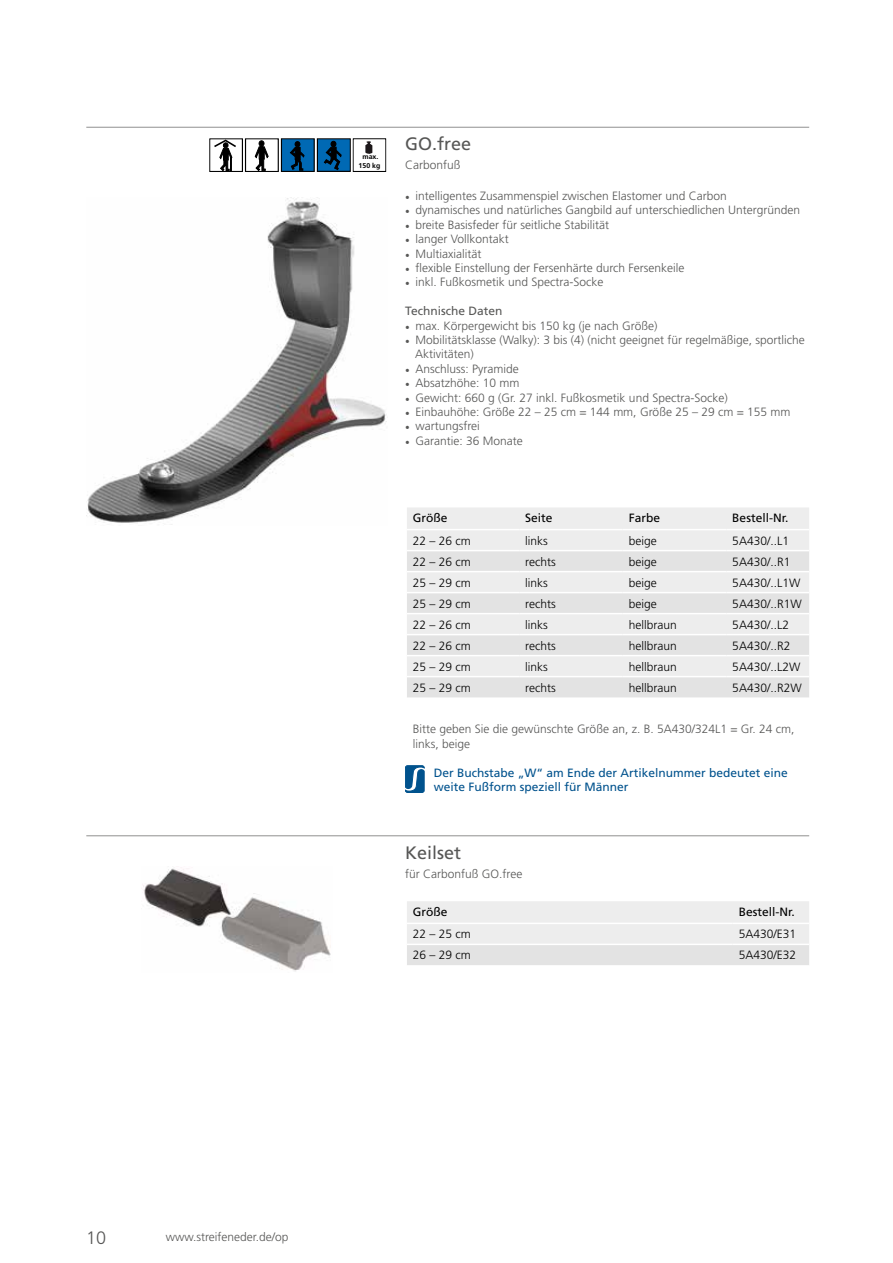
<style>
.page{position:relative;width:893px;height:1263px;background:#fff}
.page>*{position:absolute;margin:0;border:0;box-sizing:border-box;transform-origin:0 0}
.t1{font:18px "Frutiger LT";color:#575756}
.t2{font:300 18px "Frutiger LT";color:#575756}
.t3{font:300 12px/14.4px "Frutiger LT";color:#575756}
.t4{font:300 12px "Frutiger LT";color:#000}
.t5{font:12px/14.4px "Frutiger LT";color:#00528d}
.t6{font:12px "Frutiger LT";color:#000}
.t7{font:12px "Frutiger LT";color:#575756}
.t8{font:700 7.05px/8.4px "Frutiger LT";color:#000;text-align:center}
.s1{font-family:"Minion Pro";font-weight:400}
</style>
<div class="page">
<div style="left:407px;top:508px;width:402px;height:42px;background:#ededed"></div>
<svg style="left:407px;top:551px;width:402px;height:147px;background:#e7e7e7"></svg>
<hr style="left:407px;top:571px;width:112px;height:1px;background:#fff">
<hr style="left:519px;top:571px;width:104px;height:1px;background:#fff">
<hr style="left:623px;top:571px;width:103px;height:1px;background:#fff">
<hr style="left:726px;top:571px;width:83px;height:1px;background:#fff">
<hr style="left:407px;top:592px;width:112px;height:1px;background:#fff">
<hr style="left:519px;top:592px;width:104px;height:1px;background:#fff">
<hr style="left:623px;top:592px;width:103px;height:1px;background:#fff">
<hr style="left:726px;top:592px;width:83px;height:1px;background:#fff">
<hr style="left:407px;top:613px;width:112px;height:1px;background:#fff">
<hr style="left:519px;top:613px;width:104px;height:1px;background:#fff">
<hr style="left:623px;top:613px;width:103px;height:1px;background:#fff">
<hr style="left:726px;top:613px;width:83px;height:1px;background:#fff">
<hr style="left:407px;top:634px;width:112px;height:1px;background:#fff">
<hr style="left:519px;top:634px;width:104px;height:1px;background:#fff">
<hr style="left:623px;top:634px;width:103px;height:1px;background:#fff">
<hr style="left:726px;top:634px;width:83px;height:1px;background:#fff">
<hr style="left:407px;top:655px;width:112px;height:1px;background:#fff">
<hr style="left:519px;top:655px;width:104px;height:1px;background:#fff">
<hr style="left:623px;top:655px;width:103px;height:1px;background:#fff">
<hr style="left:726px;top:655px;width:83px;height:1px;background:#fff">
<hr style="left:407px;top:676px;width:112px;height:1px;background:#fff">
<hr style="left:519px;top:676px;width:104px;height:1px;background:#fff">
<hr style="left:623px;top:676px;width:103px;height:1px;background:#fff">
<hr style="left:726px;top:676px;width:83px;height:1px;background:#fff">
<hr style="left:407px;top:529px;width:112px;height:1px;background:#fff">
<hr style="left:519px;top:529px;width:104px;height:1px;background:#fff">
<hr style="left:623px;top:529px;width:103px;height:1px;background:#fff">
<hr style="left:726px;top:529px;width:83px;height:1px;background:#fff">
<svg style="left:405px;top:765px;width:19px;height:28px"></svg>
<hr style="left:86px;top:127px;width:723px;height:1px;background:#9d9d9c">
<svg style="left:209px;top:138px;width:178px;height:34px"></svg>
<img style="left:86px;top:197px;width:301px;height:328px">
<svg style="left:407px;top:901px;width:402px;height:64px;background:#eaeaea"></svg>
<hr style="left:407px;top:944px;width:326px;height:1px;background:#fff">
<hr style="left:733px;top:944px;width:76px;height:1px;background:#fff">
<hr style="left:407px;top:923px;width:326px;height:1px;background:#fff">
<hr style="left:733px;top:923px;width:76px;height:1px;background:#fff">
<hr style="left:86px;top:835px;width:723px;height:1px;background:#9d9d9c">
<img style="left:143px;top:868px;width:188px;height:104px">
<p class="t8" style="left:359px;top:153px;width:23px">max.<br>150 kg</p>
<h1 class="t1" style="left:405px;top:134px;width:68px">GO.free</h1>
<p class="t3" style="left:405px;top:158px;width:57px">Carbonfuß</p>
<p class="t3" style="left:405px;top:189px;width:323px"><span class="s1">•</span> intelligentes Zusammenspiel zwischen Elastomer und Carbon</p>
<p class="t3" style="left:405px;top:203px;width:396px"><span class="s1">•</span> dynamisches und natürliches Gangbild auf unterschiedlichen Untergründen</p>
<p class="t3" style="left:405px;top:218px;width:205px"><span class="s1">•</span> breite Basisfeder für seitliche Stabilität</p>
<p class="t3" style="left:405px;top:232px;width:105px"><span class="s1">•</span> langer Vollkontakt</p>
<p class="t3" style="left:405px;top:246px;width:78px"><span class="s1">•</span> Multiaxialität</p>
<p class="t3" style="left:405px;top:261px;width:281px"><span class="s1">•</span> flexible Einstellung der Fersenhärte durch Fersenkeile</p>
<p class="t3" style="left:405px;top:275px;width:200px"><span class="s1">•</span> inkl. Fußkosmetik und Spectra-Socke</p>
<p class="t7" style="left:405px;top:304px;width:99px">Technische Daten</p>
<p class="t3" style="left:405px;top:318px;width:254px"><span class="s1">•</span> max. Körpergewicht bis 150 kg (je nach Größe)</p>
<p class="t3" style="left:415px;top:333px;width:391px;text-indent:-10px"><span class="s1">•</span> Mobilitätsklasse (Walky): 3 bis (4) (nicht geeignet für regelmäßige, sportliche<br>Aktivitäten)</p>
<p class="t3" style="left:405px;top:362px;width:115px"><span class="s1">•</span> Anschluss: Pyramide</p>
<p class="t3" style="left:405px;top:376px;width:116px"><span class="s1">•</span> Absatzhöhe: 10 mm</p>
<p class="t3" style="left:405px;top:390px;width:324px"><span class="s1">•</span> Gewicht: 660 g (Gr. 27 inkl. Fußkosmetik und Spectra-Socke)</p>
<p class="t3" style="left:405px;top:405px;width:387px"><span class="s1">•</span> Einbauhöhe: Größe 22 – 25 cm = 144 mm, Größe 25 – 29 cm = 155 mm</p>
<p class="t3" style="left:405px;top:419px;width:76px"><span class="s1">•</span> wartungsfrei</p>
<p class="t3" style="left:405px;top:434px;width:119px"><span class="s1">•</span> Garantie: 36 Monate</p>
<p class="t6" style="left:413px;top:511px;width:36px">Größe</p>
<p class="t6" style="left:525px;top:511px;width:29px">Seite</p>
<p class="t6" style="left:629px;top:511px;width:33px">Farbe</p>
<p class="t6" style="left:732px;top:511px;width:58px">Bestell-Nr.</p>
<p class="t4" style="left:413px;top:534px;width:60px">22 – 26 cm</p>
<p class="t4" style="left:525px;top:534px;width:24px">links</p>
<p class="t4" style="left:629px;top:534px;width:30px">beige</p>
<p class="t4" style="left:732px;top:534px;width:58px">5A430/..L1</p>
<p class="t4" style="left:413px;top:555px;width:60px">22 – 26 cm</p>
<p class="t4" style="left:525px;top:555px;width:32px">rechts</p>
<p class="t4" style="left:629px;top:555px;width:30px">beige</p>
<p class="t4" style="left:732px;top:555px;width:60px">5A430/..R1</p>
<p class="t4" style="left:413px;top:576px;width:60px">25 – 29 cm</p>
<p class="t4" style="left:525px;top:576px;width:24px">links</p>
<p class="t4" style="left:629px;top:576px;width:30px">beige</p>
<p class="t4" style="left:732px;top:576px;width:70px">5A430/..L1W</p>
<p class="t4" style="left:413px;top:597px;width:60px">25 – 29 cm</p>
<p class="t4" style="left:525px;top:597px;width:32px">rechts</p>
<p class="t4" style="left:629px;top:597px;width:30px">beige</p>
<p class="t4" style="left:732px;top:597px;width:71px">5A430/..R1W</p>
<p class="t4" style="left:413px;top:618px;width:60px">22 – 26 cm</p>
<p class="t4" style="left:525px;top:618px;width:24px">links</p>
<p class="t4" style="left:629px;top:618px;width:50px">hellbraun</p>
<p class="t4" style="left:732px;top:618px;width:58px">5A430/..L2</p>
<p class="t4" style="left:413px;top:639px;width:60px">22 – 26 cm</p>
<p class="t4" style="left:525px;top:639px;width:32px">rechts</p>
<p class="t4" style="left:629px;top:639px;width:50px">hellbraun</p>
<p class="t4" style="left:732px;top:639px;width:60px">5A430/..R2</p>
<p class="t4" style="left:413px;top:660px;width:60px">25 – 29 cm</p>
<p class="t4" style="left:525px;top:660px;width:24px">links</p>
<p class="t4" style="left:629px;top:660px;width:50px">hellbraun</p>
<p class="t4" style="left:732px;top:660px;width:70px">5A430/..L2W</p>
<p class="t4" style="left:413px;top:681px;width:60px">25 – 29 cm</p>
<p class="t4" style="left:525px;top:681px;width:32px">rechts</p>
<p class="t4" style="left:629px;top:681px;width:50px">hellbraun</p>
<p class="t4" style="left:732px;top:681px;width:71px">5A430/..R2W</p>
<p class="t3" style="left:413px;top:722px;width:383px">Bitte geben Sie die gewünschte Größe an, z. B. 5A430/324L1 = Gr. 24 cm, links, beige</p>
<p class="t5" style="left:434px;top:766px;width:356px">Der Buchstabe „W“ am Ende der Artikelnummer bedeutet eine weite Fußform speziell für Männer</p>
<h1 class="t1" style="left:405px;top:842px;width:58px">Keilset</h1>
<p class="t3" style="left:405px;top:866px;width:119px">für Carbonfuß GO.free</p>
<p class="t6" style="left:413px;top:905px;width:36px">Größe</p>
<p class="t6" style="left:739px;top:905px;width:58px">Bestell-Nr.</p>
<p class="t4" style="left:413px;top:927px;width:60px">22 – 25 cm</p>
<p class="t4" style="left:739px;top:927px;width:59px">5A430/E31</p>
<p class="t4" style="left:413px;top:948px;width:60px">26 – 29 cm</p>
<p class="t4" style="left:739px;top:948px;width:59px">5A430/E32</p>
<h1 class="t2" style="left:86px;top:1227px;width:22px">10</h1>
<p class="t3" style="left:166px;top:1230px;width:124px">www.streifeneder.de/op</p>
</div>
